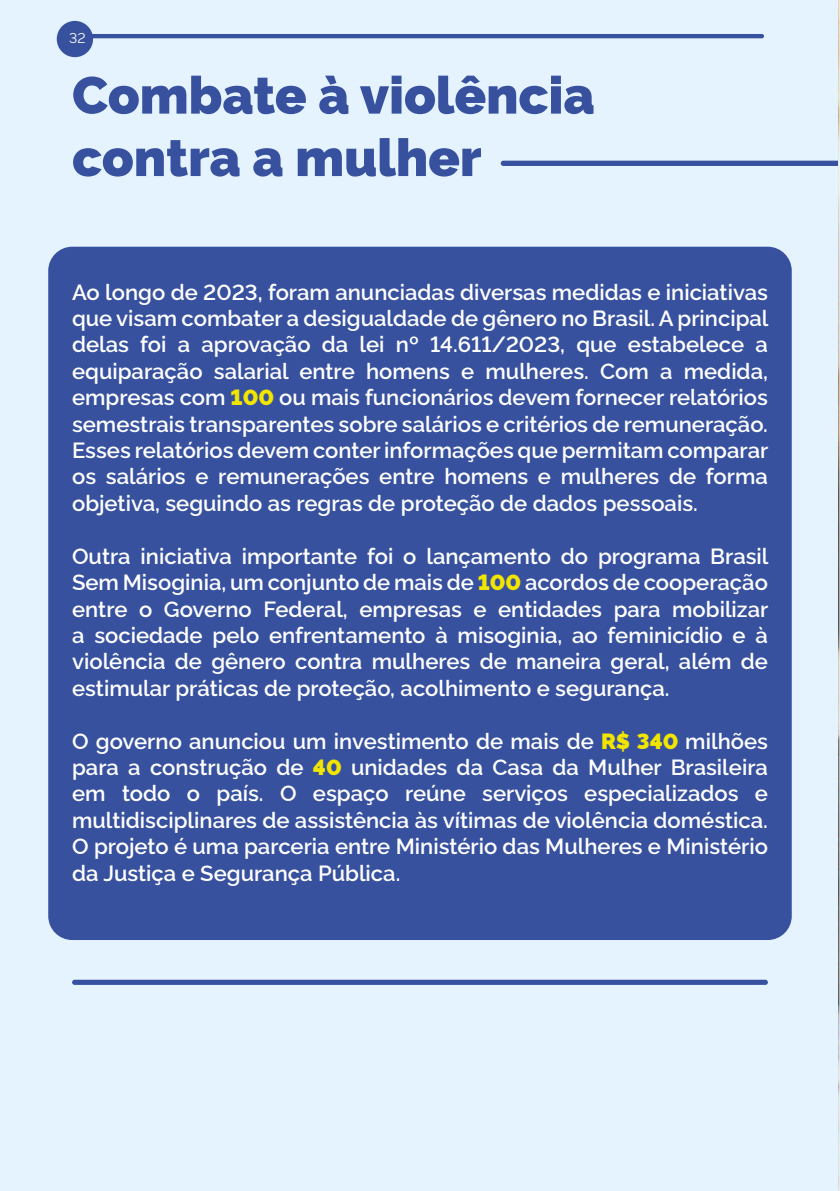
<style>
.page{position:relative;width:840px;height:1191px;background:#fff}
.page>*{position:absolute;margin:0;border:0;box-sizing:border-box;transform-origin:0 0}
.t1{font:900 52px/62.4px "Rawline";color:#37519f}
.t2{font:600 22px/26.4px "Rawline";color:#fff;text-align:justify}
.t3{font:14px "Rawline";color:#fff}
.s1{font-weight:900;color:#f2e600}
</style>
<div class="page">
<div style="left:0;top:0;width:838px;height:1191px;background:#e5f3ff"></div>
<hr style="left:71px;top:34px;width:692px;height:4px;background:#37519f;border-radius:2px">
<div style="left:57px;top:21px;width:36px;height:36px;background:#37519f;border-radius:50%"></div>
<div style="left:500px;top:161px;width:339px;height:5px;background:#37519f;border-radius:3px"></div>
<div style="left:48px;top:247px;width:743px;height:693px;background:#37519f;border-radius:24px"></div>
<div style="left:72px;top:979px;width:695px;height:6px;background:#37519f;border-radius:3px"></div>
<svg style="left:838px;top:0;width:1px;height:1191px"></svg>
<p class="t3" style="left:69px;top:27px;width:18px">32</p>
<h1 class="t1" style="left:72px;top:59px;width:523px">Combate à violência contra a mulher</h1>
<p class="t2" style="left:72px;top:276px;width:697px">Ao longo de 2023, foram anunciadas diversas medidas e iniciativas que visam combater a desigualdade de gênero no Brasil. A principal delas foi a aprovação da lei nº 14.611/2023, que estabelece a equiparação salarial entre homens e mulheres. Com a medida, empresas com <span class="s1">100</span> ou mais funcionários devem fornecer relatórios semestrais transparentes sobre salários e critérios de remuneração.<br>Esses relatórios devem conter informações que permitam comparar os salários e remunerações entre homens e mulheres de forma objetiva, seguindo as regras de proteção de dados pessoais.</p>
<p class="t2" style="left:72px;top:540px;width:697px">Outra iniciativa importante foi o lançamento do programa Brasil Sem Misoginia, um conjunto de mais de <span class="s1">100</span> acordos de cooperação entre o Governo Federal, empresas e entidades para mobilizar a sociedade pelo enfrentamento à misoginia, ao feminicídio e à violência de gênero contra mulheres de maneira geral, além de estimular práticas de proteção, acolhimento e segurança.</p>
<p class="t2" style="left:72px;top:725px;width:697px">O governo anunciou um investimento de mais de <span class="s1">R$ 340</span> milhões para a construção de <span class="s1">40</span> unidades da Casa da Mulher Brasileira em todo o país. O espaço reúne serviços especializados e multidisciplinares de assistência às vítimas de violência doméstica.<br>O projeto é uma parceria entre Ministério das Mulheres e Ministério da Justiça e Segurança Pública.</p>
</div>
